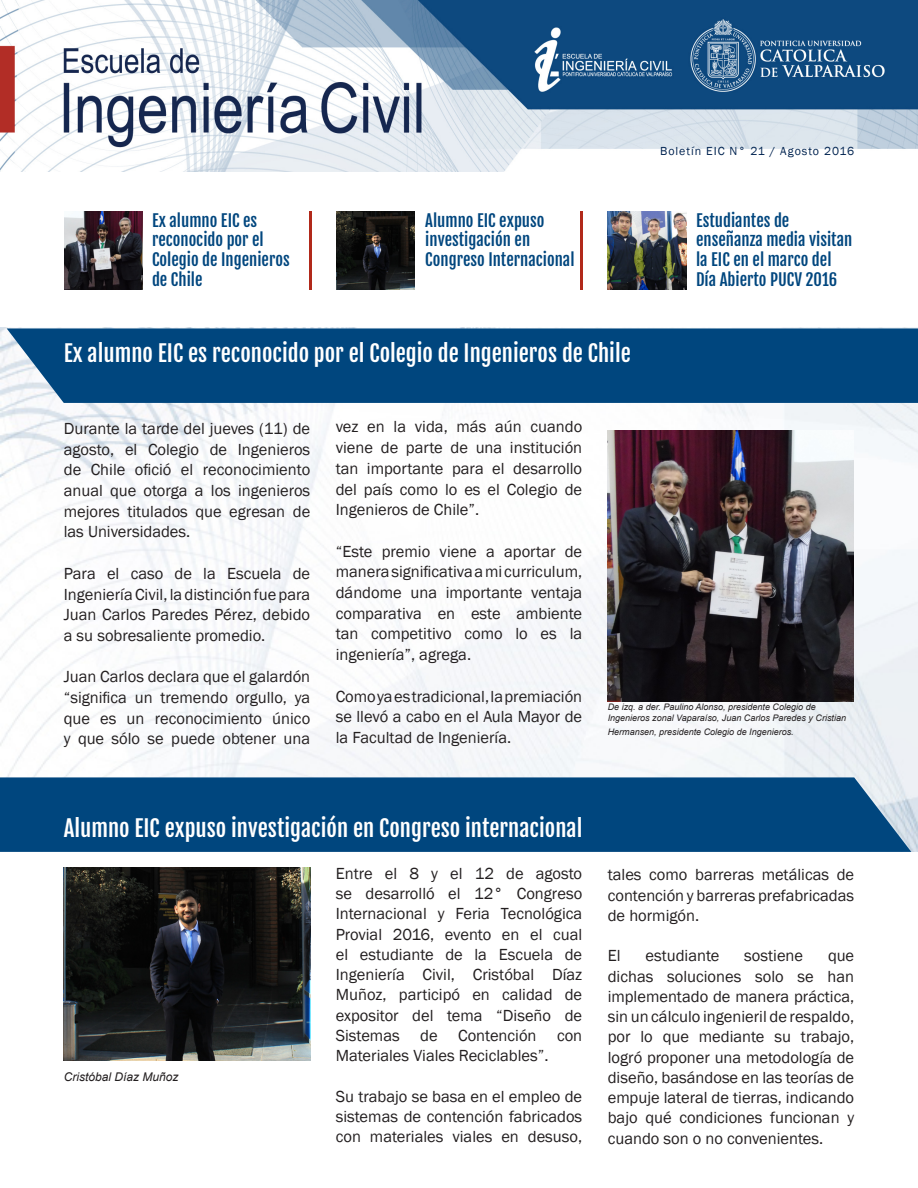
<style>
.page{position:relative;width:918px;height:1188px;background:#fff}
.page>*{position:absolute;margin:0;border:0;box-sizing:border-box;transform-origin:0 0}
.título{font:22.5px "Fjalla One";color:#fff}
.párrafo{font:16.5px/20.7px "Franklin Gothic";color:#231f20;text-align:justify}
.subtítulo{font:16.5px/19.8px "Fjalla One";color:#00467e}
.fecha_boletin{font:12px "Franklin Gothic";letter-spacing:.08em;color:#002350}
.pie_imagen{font:italic 12px "Arial";color:#231f20}
.pie_imagen-2{font:italic 9px/14.4px "Arial";color:#231f20}
</style>
<div class="page">
<img style="left:1px;top:327px;width:916px;height:525px">
<div style="left:0;top:777px;width:911px;height:75px;background:#00467e"></div>
<img style="left:0;top:0;width:918px;height:171px">
<div style="left:7px;top:328px;width:911px;height:75px;background:#00467e"></div>
<img style="left:608px;top:431px;width:245px;height:271px">
<img style="left:65px;top:211px;width:78px;height:78px">
<img style="left:337px;top:211px;width:78px;height:78px">
<img style="left:608px;top:211px;width:78px;height:78px">
<img style="left:64px;top:867px;width:246px;height:193px">
<hr style="left:309px;top:211px;width:2px;height:78px;background:#b1291a">
<hr style="left:580px;top:211px;width:2px;height:78px;background:#b1291a">
<p class="fecha_boletin" style="left:660px;top:144px;width:195px">Boletín EIC N° 21 / Agosto 2016</p>
<p class="subtítulo" style="left:152px;top:210px;width:139px">Ex alumno EIC es reconocido por el<br>Colegio de Ingenieros de Chile</p>
<p class="subtítulo" style="left:425px;top:210px;width:151px">Alumno EIC expuso investigación en<br>Congreso Internacional</p>
<p class="subtítulo" style="left:696px;top:210px;width:158px">Estudiantes de enseñanza media visitan la EIC en el marco del<br>Día Abierto PUCV 2016</p>
<p class="título" style="left:64px;top:340px;width:569px">Ex alumno EIC es reconocido por el Colegio de Ingenieros de Chile</p>
<p class="párrafo" style="left:64px;top:418px;width:248px">Durante la tarde del jueves (11) de agosto, el Colegio de Ingenieros de Chile ofició el reconocimiento anual que otorga a los ingenieros mejores titulados que egresan de las Universidades.</p>
<p class="párrafo" style="left:64px;top:563px;width:248px">Para el caso de la Escuela de Ingeniería Civil, la distinción fue para Juan Carlos Paredes Pérez, debido a su sobresaliente promedio.</p>
<p class="párrafo" style="left:64px;top:667px;width:248px">Juan Carlos declara que el galardón “significa un tremendo orgullo, ya que es un reconocimiento único y que sólo se puede obtener una</p>
<p class="párrafo" style="left:336px;top:417px;width:248px">vez en la vida, más aún cuando viene de parte de una institución tan importante para el desarrollo del país como lo es el Colegio de Ingenieros de Chile”.</p>
<p class="párrafo" style="left:336px;top:541px;width:248px">“Este premio viene a aportar de manera significativa a mi curriculum, dándome una importante ventaja comparativa en este ambiente tan competitivo como lo es la ingeniería”, agrega.</p>
<p class="párrafo" style="left:336px;top:686px;width:248px">Como ya es tradicional, la premiación se llevó a cabo en el Aula Mayor de la Facultad de Ingeniería.</p>
<p class="pie_imagen-2" style="left:608px;top:700px;width:209px">De izq. a der. Paulino Alonso, presidente Colegio de</p>
<p class="pie_imagen-2" style="left:608px;top:711px;width:240px">Ingenieros zonal Vaparaíso, Juan Carlos Paredes y Cristian<br>Hermansen, presidente Colegio de Ingenieros.</p>
<p class="título" style="left:64px;top:814px;width:520px">Alumno EIC expuso investigación en Congreso internacional</p>
<p class="párrafo" style="left:336px;top:864px;width:248px;line-height:20.2px">Entre el 8 y el 12 de agosto se desarrolló el 12° Congreso Internacional y Feria Tecnológica Provial 2016, evento en el cual el estudiante de la Escuela de Ingeniería Civil, Cristóbal Díaz Muñoz, participó en calidad de expositor del tema “Diseño de Sistemas de Contención con Materiales Viales Reciclables”.</p>
<p class="párrafo" style="left:336px;top:1086px;width:248px;line-height:20.2px">Su trabajo se basa en el empleo de sistemas de contención fabricados con materiales viales en desuso,</p>
<p class="pie_imagen" style="left:64px;top:1069px;width:116px">Cristóbal Díaz Muñoz</p>
<p class="párrafo" style="left:608px;top:865px;width:248px;line-height:20.2px">tales como barreras metálicas de contención y barreras prefabricadas de hormigón.</p>
<p class="párrafo" style="left:608px;top:946px;width:14px">El</p>
<p class="párrafo" style="left:645px;top:946px;width:75px">estudiante</p>
<p class="párrafo" style="left:744px;top:946px;width:60px">sostiene</p>
<p class="párrafo" style="left:608px;top:946px;width:248px;line-height:20.2px;text-indent:220px">que dichas soluciones solo se han implementado de manera práctica, sin un cálculo ingenieril de respaldo, por lo que mediante su trabajo, logró proponer una metodología de diseño, basándose en las teorías de empuje lateral de tierras, indicando bajo qué condiciones funcionan y cuando son o no convenientes.</p>
</div>
